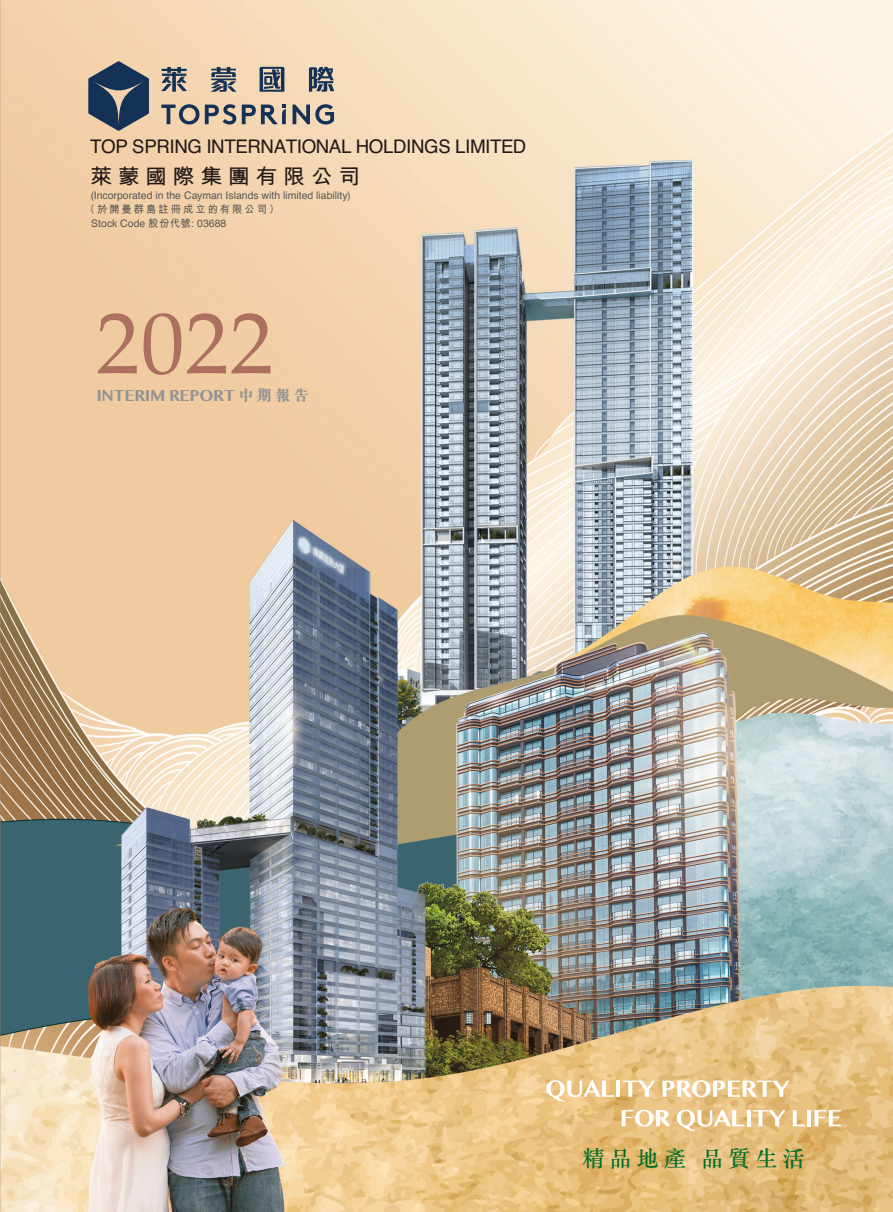
<style>
.page{position:relative;width:893px;height:1212px;background:#fff}
.page>*{position:absolute;margin:0;border:0;box-sizing:border-box;transform-origin:0 0}
.t1{font:87.15px "Palatino";color:#ad6f5f}
.t2{font:22.65px "M Sung HK Medium B5 pc H";letter-spacing:.2em;color:#006e2a}
.t3{font:21px "M Hei HK Bold B5 pc H";letter-spacing:.25em;color:#231917;scale:1.05 1}
.t4{font:18.75px "Helvetica";letter-spacing:-.025em;color:#231917}
.t5{font:700 18.6px "Khmer MN";letter-spacing:-.025em;color:#939393}
.t6{font:10.5px "Helvetica";color:#595857}
.t7{font:10.5px "M Hei HK Bold B5 pc H";letter-spacing:.2em;color:#595857}
.s1{font-family:"M Hei HK Bold B5 pc H"}
.s2{font-family:"M Sung HK Xbold B5 pc H";font-weight:400;font-size:15.3px}
</style>
<div class="page">
<img style="left:1px;top:0;width:892px;height:1212px">
<svg style="left:161px;top:104px;width:38px;height:21px"></svg>
<svg style="left:205px;top:104px;width:31px;height:20px"></svg>
<svg style="left:242px;top:105px;width:44px;height:19px"></svg>
<svg style="left:293px;top:104px;width:41px;height:21px"></svg>
<svg style="left:161px;top:67px;width:26px;height:25px"></svg>
<svg style="left:211px;top:67px;width:25px;height:25px"></svg>
<svg style="left:260px;top:67px;width:24px;height:25px"></svg>
<svg style="left:309px;top:67px;width:25px;height:25px"></svg>
<svg style="left:88px;top:61px;width:61px;height:70px;background:#5a6371"></svg>
<svg style="left:546px;top:1080px;width:68px;height:22px"></svg>
<hr style="left:616px;top:1080px;width:4px;height:17px;background:#fff">
<svg style="left:623px;top:1080px;width:32px;height:17px"></svg>
<svg style="left:662px;top:1080px;width:128px;height:17px"></svg>
<svg style="left:622px;top:1110px;width:48px;height:16px"></svg>
<svg style="left:677px;top:1110px;width:67px;height:21px"></svg>
<svg style="left:746px;top:1110px;width:4px;height:16px"></svg>
<svg style="left:753px;top:1110px;width:32px;height:16px"></svg>
<svg style="left:793px;top:1110px;width:12px;height:16px"></svg>
<hr style="left:807px;top:1110px;width:4px;height:16px;background:#fff">
<svg style="left:814px;top:1110px;width:27px;height:16px"></svg>
<svg style="left:0;top:0;width:1px;height:1212px"></svg>
<h3 class="t4" style="left:90px;top:132px;width:438px">TOP SPRING INTERNATIONAL HOLDINGS LIMITED</h3>
<h3 class="t3" style="left:90px;top:161px;width:259px">萊蒙國際集團有限公司</h3>
<p class="t6" style="left:91px;top:188px;width:261px">(Incorporated in the Cayman Islands with limited liability)</p>
<p class="t7" style="left:85px;top:201px;width:196px">（於開曼群島註冊成立的有限公司）</p>
<p class="t6" style="left:91px;top:215px;width:137px">Stock Code <span class="s1">股份代號</span>: 03688</p>
<h1 class="t1" style="left:96px;top:271px;width:179px">2022</h1>
<h3 class="t5" style="left:96px;top:383px;width:214px">INTERIM REPORT <span class="s2">中期報告</span></h3>
<h2 class="t2" style="left:582px;top:1143px;width:224px">精品地產 品質生活</h2>
</div>
